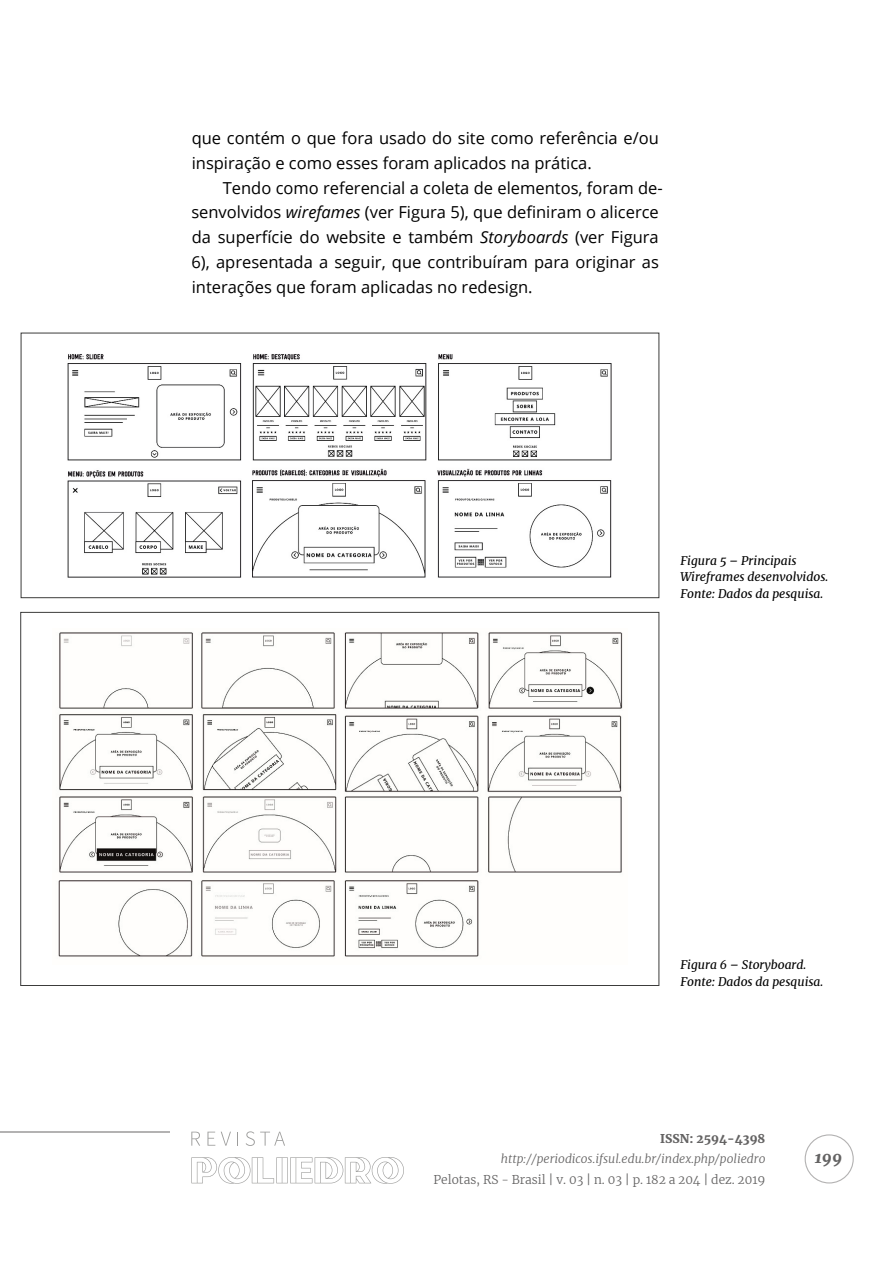
<style>
.page{position:relative;width:893px;height:1263px;background:#fff}
.page>*{position:absolute;margin:0;border:0;box-sizing:border-box;transform-origin:0 0}
.t1{font:16.5px/24.8px "Open Sans";color:#000}
.t2{font:italic 900 16.5px "Merriweather";color:#646363}
.t3{font:italic 12px/16.5px "Merriweather";color:#000}
.t4{font:italic 300 12px "Merriweather";color:#646363}
.t5{font:300 12px "Merriweather";color:#646363}
.t6{font:900 12px "Merriweather";color:#646363}
.s1{font-style:italic}
</style>
<div class="page">
<div style="left:805px;top:1134px;width:49px;height:49px;border:1px solid #b3b2b2;border-radius:50%"></div>
<svg style="left:191px;top:1157px;width:213px;height:27px"></svg>
<svg style="left:191px;top:1132px;width:9px;height:14px"></svg>
<svg style="left:207px;top:1132px;width:8px;height:14px"></svg>
<svg style="left:221px;top:1132px;width:10px;height:14px"></svg>
<svg style="left:237px;top:1132px;width:1px;height:14px"></svg>
<svg style="left:246px;top:1131px;width:39px;height:15px"></svg>
<hr style="left:0;top:1131px;width:170px;height:1px;background:#b3b2b2">
<img style="left:67px;top:354px;width:545px;height:224px">
<div style="left:21px;top:333px;width:638px;height:265px;border:1px solid #3c3c3b"></div>
<img style="left:58px;top:632px;width:565px;height:325px">
<p class="t1" style="left:192px;top:125px;width:469px">que contém o que fora usado do site como referência e/ou inspiração e como esses foram aplicados na prática.</p>
<p class="t1" style="left:191px;top:175px;width:473px;text-indent:31px">Tendo como referencial a coleta de elementos, foram de&shy;senvolvidos <span class="s1">wirefames</span> (ver Figura 5), que definiram o alicerce da superfície do website e também <span class="s1">Storyboards</span> (ver Figura 6), apresentada a seguir, que contribuíram para originar as interações que foram aplicadas no redesign.</p>
<p class="t3" style="left:680px;top:552px;width:149px">Figura 5 – Principais<br>Wireframes desenvolvidos.<br>Fonte: Dados da pesquisa.</p>
<p class="t3" style="left:680px;top:956px;width:145px">Figura 6 – Storyboard.<br>Fonte: Dados da pesquisa.</p>
<p class="t6" style="left:660px;top:1130px;width:107px">ISSN: 2594-4398</p>
<p class="t4" style="left:501px;top:1151px;width:266px">http://periodicos.ifsul.edu.br/index.php/poliedro</p>
<p class="t5" style="left:434px;top:1171px;width:333px">Pelotas, RS - Brasil | v. 03 | n. 03 | p. 182 a 204 | dez. 2019</p>
<p class="t2" style="left:814px;top:1146px;width:29px">199</p>
</div>
